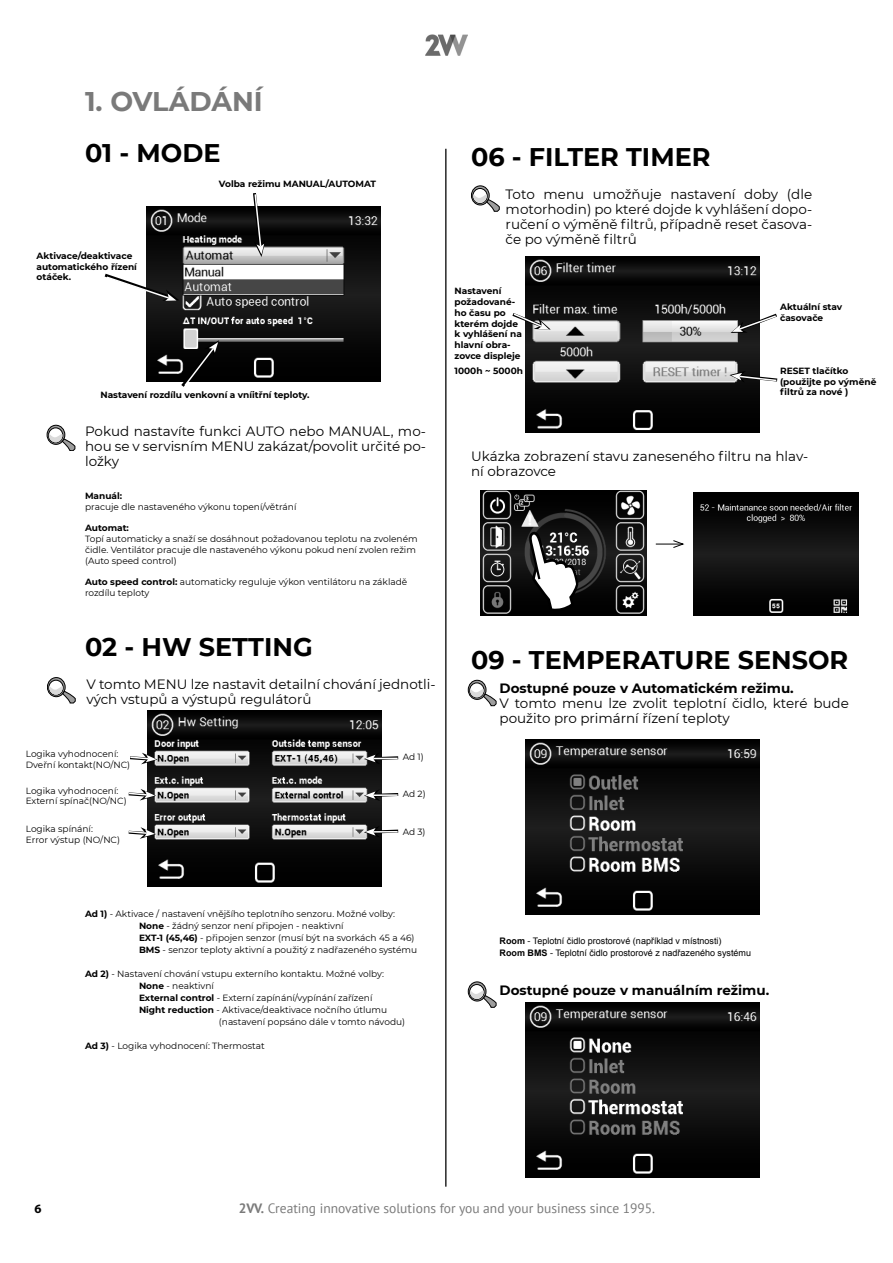
<style>
.page{position:relative;width:893px;height:1263px;background:#fff}
.page>*{position:absolute;margin:0;border:0;box-sizing:border-box;transform-origin:0 0}
.t1{font:700 27px "Montserrat";color:#7a7a7a}
.t2{font:700 25.5px "Montserrat";color:#000}
.t3{font:13.5px/15px "Montserrat";color:#000}
.t4{font:700 13.5px "Montserrat";color:#000}
.t5{font:13.5px "PT Sans";color:#7a7a7a}
.t6{font:700 12.75px "Myriad Pro";color:#000}
.t7{font:9px/10.8px "Montserrat";color:#000}
.t8{font:700 9px/10.8px "Montserrat";color:#000}
.t9{font:9px/12px "Arial";color:#000}
.s1{font-weight:700}
</style>
<div class="page">
<img style="left:425px;top:34px;width:43px;height:21px">
<img style="left:146px;top:206px;width:234px;height:176px">
<img style="left:147px;top:711px;width:234px;height:175px">
<hr style="left:445px;top:149px;width:1px;height:1038px;background:#000">
<svg style="left:47px;top:425px;width:18px;height:19px"></svg>
<div style="left:47px;top:425px;width:18px;height:20px;border:1px solid #000;border-radius:50%"></div>
<div style="left:48px;top:428px;width:15px;height:15px;border:1px solid #000;border-radius:50%"></div>
<svg style="left:49px;top:431px;width:26px;height:20px"></svg>
<svg style="left:251px;top:193px;width:15px;height:64px"></svg>
<svg style="left:104px;top:271px;width:75px;height:30px"></svg>
<svg style="left:178px;top:340px;width:41px;height:47px;background:#3d3d3d"></svg>
<svg style="left:364px;top:752px;width:35px;height:12px"></svg>
<svg style="left:364px;top:789px;width:35px;height:12px"></svg>
<svg style="left:364px;top:826px;width:35px;height:12px"></svg>
<svg style="left:130px;top:753px;width:27px;height:11px"></svg>
<svg style="left:47px;top:677px;width:18px;height:20px"></svg>
<div style="left:47px;top:677px;width:18px;height:20px;border:1px solid #000;border-radius:50%"></div>
<div style="left:49px;top:680px;width:14px;height:15px;background:#fff;border-radius:50%"></div>
<div style="left:48px;top:680px;width:15px;height:15px;border:1px solid #000;border-radius:50%"></div>
<svg style="left:49px;top:684px;width:27px;height:19px"></svg>
<img style="left:481px;top:491px;width:165px;height:124px">
<img style="left:525px;top:257px;width:234px;height:175px">
<svg style="left:656px;top:540px;width:29px;height:8px"></svg>
<svg style="left:471px;top:186px;width:18px;height:19px"></svg>
<div style="left:471px;top:186px;width:18px;height:19px;border:1px solid #000;border-radius:50%"></div>
<svg style="left:473px;top:188px;width:14px;height:15px"></svg>
<div style="left:472px;top:188px;width:15px;height:16px;border:1px solid #000;border-radius:50%"></div>
<svg style="left:473px;top:192px;width:27px;height:20px"></svg>
<svg style="left:731px;top:311px;width:46px;height:22px"></svg>
<svg style="left:729px;top:371px;width:49px;height:12px"></svg>
<svg style="left:512px;top:310px;width:39px;height:20px"></svg>
<svg style="left:529px;top:531px;width:49px;height:81px"></svg>
<img style="left:694px;top:492px;width:164px;height:124px">
<svg style="left:468px;top:680px;width:18px;height:19px"></svg>
<div style="left:468px;top:680px;width:18px;height:20px;border:1px solid #000;border-radius:50%"></div>
<div style="left:469px;top:683px;width:15px;height:15px;border:1px solid #000;border-radius:50%"></div>
<svg style="left:470px;top:686px;width:26px;height:20px"></svg>
<img style="left:525px;top:1002px;width:234px;height:176px">
<img style="left:525px;top:739px;width:234px;height:176px">
<svg style="left:128px;top:827px;width:28px;height:12px"></svg>
<svg style="left:128px;top:789px;width:28px;height:11px"></svg>
<svg style="left:468px;top:982px;width:18px;height:19px"></svg>
<div style="left:468px;top:981px;width:18px;height:20px;border:1px solid #000;border-radius:50%"></div>
<svg style="left:470px;top:984px;width:14px;height:15px"></svg>
<div style="left:469px;top:984px;width:15px;height:16px;border:1px solid #000;border-radius:50%"></div>
<svg style="left:470px;top:988px;width:26px;height:20px"></svg>
<h1 class="t1" style="left:85px;top:82px;width:179px">1. OVLÁDÁNÍ</h1>
<h2 class="t2" style="left:85px;top:134px;width:137px">01 - MODE</h2>
<p class="t8" style="left:37px;top:250px;width:102px">Aktivace/deaktivace automatického řízení otáček.</p>
<p class="t8" style="left:219px;top:178px;width:159px">Volba režimu MANUAL/AUTOMAT</p>
<p class="t8" style="left:100px;top:389px;width:211px">Nastavení rozdílu venkovní a vníitřní teploty.</p>
<h3 class="t3" style="left:85px;top:423px;width:342px;text-align:justify">Pokud nastavíte funkci AUTO nebo MANUAL, mo&shy;hou se v servisním MENU zakázat/povolit určité po&shy;ložky</h3>
<p class="t8" style="left:85px;top:490px;width:39px">Manuál:</p>
<p class="t7" style="left:85px;top:501px;width:213px">pracuje dle nastaveného výkonu topení/větrání</p>
<p class="t8" style="left:85px;top:522px;width:45px">Automat:</p>
<p class="t7" style="left:85px;top:533px;width:334px">Topí automaticky a snaží se dosáhnout požadovanou teplotu na zvoleném čidle. Ventilátor pracuje dle nastaveného výkonu pokud není zvolen režim (Auto speed control)</p>
<p class="t7" style="left:85px;top:576px;width:324px"><span class="s1">Auto speed control:</span> automaticky reguluje výkon ventilátoru na základě rozdílu teploty</p>
<h2 class="t2" style="left:85px;top:629px;width:229px">02 - HW SETTING</h2>
<h3 class="t3" style="left:86px;top:676px;width:351px">V tomto MENU lze nastavit detailní chování jednotli&shy;vých vstupů a výstupů regulátorů</h3>
<p class="t7" style="left:26px;top:748px;width:106px">Logika vyhodnocení:<br>Dveřní kontakt(NO/NC)</p>
<p class="t7" style="left:26px;top:785px;width:102px">Logika vyhodnocení:<br>Externí spínač(NO/NC)</p>
<p class="t7" style="left:26px;top:823px;width:96px">Logika spínání:<br>Error výstup (NO/NC)</p>
<p class="t7" style="left:403px;top:751px;width:23px">Ad 1)</p>
<p class="t7" style="left:403px;top:788px;width:24px">Ad 2)</p>
<p class="t7" style="left:403px;top:826px;width:24px">Ad 3)</p>
<h2 class="t2" style="left:471px;top:139px;width:241px">06 - FILTER TIMER</h2>
<h3 class="t3" style="left:506px;top:186px;width:308px;text-align:justify">Toto menu umožňuje nastavení doby (dle motorhodin) po které dojde k vyhlášení dopo&shy;ručení o výměně filtrů, případně reset časova&shy;če po výměně filtrů</h3>
<p class="t8" style="left:455px;top:285px;width:69px">Nastavení požadované&shy;ho času po kterém dojde k vyhlášení na hlavní obra&shy;zovce displeje</p>
<p class="t8" style="left:455px;top:365px;width:70px">1000h ~ 5000h</p>
<p class="t8" style="left:780px;top:301px;width:64px">Aktuální stav časovače</p>
<p class="t8" style="left:780px;top:365px;width:98px">RESET tlačítko (použijte po výměně filtrů za nové )</p>
<h3 class="t3" style="left:471px;top:448px;width:339px">Ukázka zobrazení stavu zaneseného filtru na hlav&shy;ní obrazovce</h3>
<h2 class="t2" style="left:471px;top:641px;width:379px">09 - TEMPERATURE SENSOR</h2>
<h3 class="t4" style="left:500px;top:678px;width:296px">Dostupné pouze v Automatickém režimu.</h3>
<h3 class="t3" style="left:500px;top:695px;width:351px">V tomto menu lze zvolit teplotní čidlo, které bude použito pro primární řízení teploty</h3>
<p class="t7" style="left:139px;top:908px;width:280px;line-height:12px;text-indent:-54px"><span class="s1">Ad 1)</span> - Aktivace / nastavení vnějšího teplotního senzoru. Možné volby:<br><span class="s1">None</span> - žádný senzor není připojen - neaktivní<br><span class="s1">EXT-1 (45,46)</span> - připojen senzor (musí být na svorkách 45 a 46)<br><span class="s1">BMS</span> - senzor teploty aktivní a použitý z nadřazeného systému</p>
<p class="t7" style="left:85px;top:968px;width:301px"><span class="s1">Ad 2)</span> - Nastavení chování vstupu externího kontaktu. Možné volby:</p>
<p class="t7" style="left:139px;top:980px;width:76px"><span class="s1">None</span> - neaktivní</p>
<p class="t7" style="left:139px;top:992px;width:235px"><span class="s1">External control</span> - Externí zapínání/vypínání zařízení</p>
<p class="t7" style="left:139px;top:1004px;width:250px"><span class="s1">Night reduction</span> - Aktivace/deaktivace nočního útlumu</p>
<p class="t7" style="left:219px;top:1016px;width:188px">(nastavení popsáno dále v tomto návodu)</p>
<p class="t7" style="left:85px;top:1040px;width:181px"><span class="s1">Ad 3)</span> - Logika vyhodnocení: Thermostat</p>
<p class="t9" style="left:500px;top:934px;width:253px"><span class="s1">Room</span> - Teplotní čidlo prostorové (například v místnosti)<br><span class="s1">Room BMS</span> - Teplotní čidlo prostorové z nadřazeného systému</p>
<h3 class="t4" style="left:500px;top:980px;width:271px">Dostupné pouze v manuálním režimu.</h3>
<h3 class="t6" style="left:35px;top:1200px;width:9px">6</h3>
<h3 class="t5" style="left:239px;top:1200px;width:418px"><span class="s1">2VV.</span> Creating innovative solutions for you and your business since 1995.</h3>
</div>
